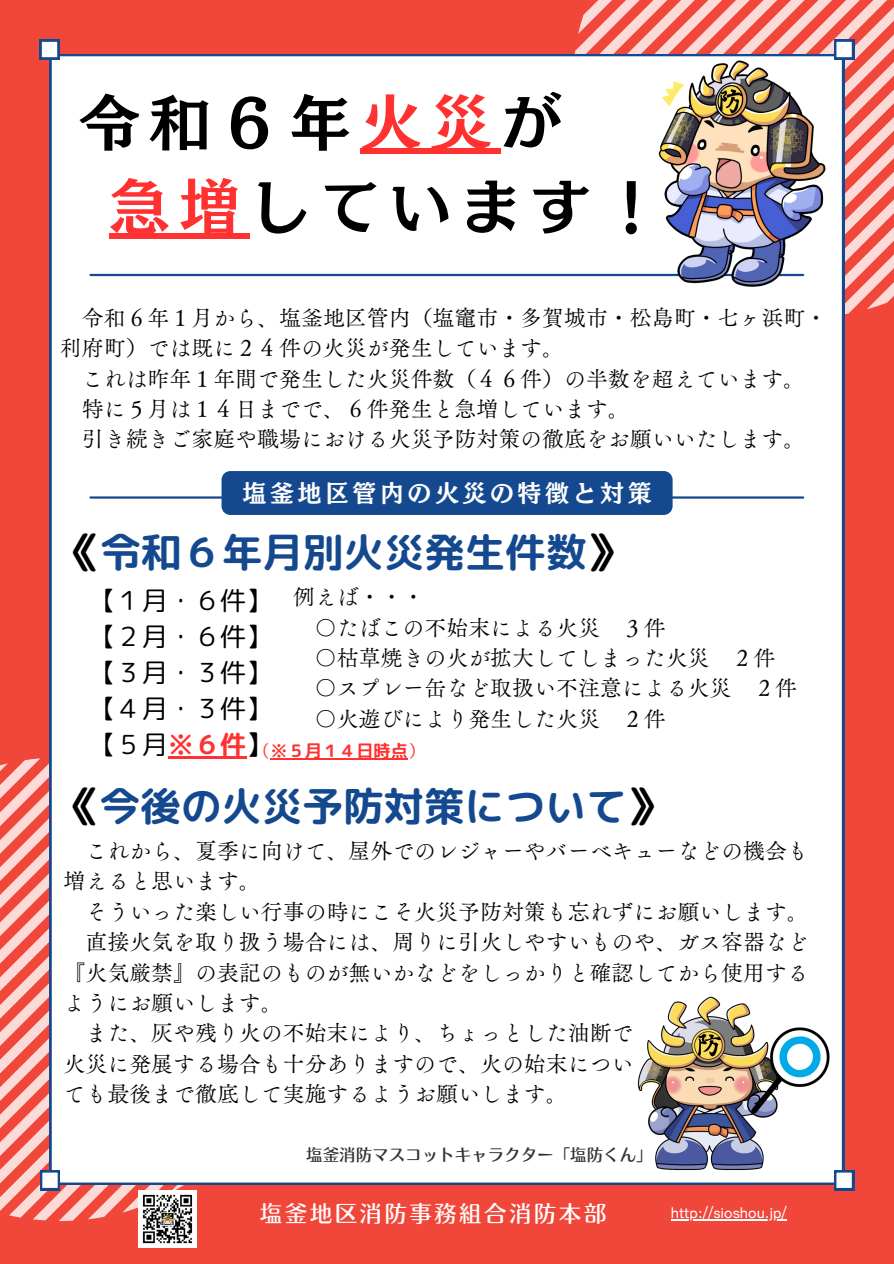
<style>
.page{position:relative;width:894px;height:1264px;background:#fff}
.page>*{position:absolute;margin:0;border:0;box-sizing:border-box;transform-origin:0 0}
.t1{font:61.05px/84.3px "Canva Mode Min A Std B";letter-spacing:.15em;color:#000}
.t2{font:40.5px "rounded mplus 1 p bold";color:#15498f}
.t3{font:26.1px/36px "rounded mplus 1 p regular";color:#000;text-align:justify}
.t4{font:23.85px "Canva Mode Min A Std B";letter-spacing:.15em;color:#fff}
.t5{font:22.5px "Motoya Ma Aporo Std W4";letter-spacing:.105em;color:#fff}
.t6{font:21.9px/30.3px "Canva Tsuku A Old Min Pr 6 N R";color:#000}
.t7{font:17.1px "rounded mplus 1 p bold";color:#ff3131}
.t8{font:16.5px "Motoya Ma Aporo Std W4";color:#303338}
.t9{font:15px "Canva Cezanne Pro N M";color:#fff}
.s1{color:#ff3131}
.s2{color:#000}
.s3{font-family:"rounded mplus 1 p bold";color:#ff3131}
.s4{font-family:"rounded mplus 1 p bold"}
.s5{font-family:"rounded mplus 1 p regular"}
</style>
<div class="page">
<div style="left:0;top:0;width:893px;height:1263px;background:#f1473a"></div>
<svg style="left:574px;top:0;width:319px;height:318px"></svg>
<svg style="left:0;top:758px;width:292px;height:462px"></svg>
<div style="left:49px;top:54px;width:794px;height:1130px;background:#fff"></div>
<svg style="left:40px;top:40px;width:19px;height:19px"></svg>
<svg style="left:40px;top:1170px;width:20px;height:20px"></svg>
<svg style="left:834px;top:1170px;width:19px;height:20px"></svg>
<hr style="left:90px;top:496px;width:712px;height:2px;background:#15498f">
<hr style="left:90px;top:274px;width:712px;height:2px;background:#15498f">
<img style="left:605px;top:0;width:277px;height:317px">
<img style="left:139px;top:1190px;width:57px;height:57px">
<img style="left:624px;top:995px;width:207px;height:175px">
<div style="left:360px;top:148px;width:140px;height:6px;background:#ff3131"></div>
<div style="left:109px;top:233px;width:140px;height:5px;background:#ff3131"></div>
<div style="left:221px;top:471px;width:451px;height:44px;background:#15498f"></div>
<hr style="left:168px;top:756px;width:78px;height:3px;background:#ff3131">
<hr style="left:670px;top:1219px;width:116px;height:1px;background:#fff">
<hr style="left:270px;top:758px;width:138px;height:1px;background:#ff3131">
<h3 class="t1" style="left:109px;top:80px;width:554px;text-indent:-30px">令和６年<span class="s1">火災</span>が<br><span class="s1">急増</span>しています！</h3>
<h2 class="t6" style="left:82px;top:302px;width:746px">令和６年１月から、塩釜地区管内（塩竈市・多賀城市・松島町・七ヶ浜町・</h2>
<h2 class="t6" style="left:60px;top:333px;width:505px">利府町）では既に２４件の火災が発生しています。</h2>
<h2 class="t6" style="left:82px;top:363px;width:724px">これは昨年１年間で発生した火災件数（４６件）の半数を超えています。</h2>
<h2 class="t6" style="left:82px;top:393px;width:549px">特に５月は１４日までで、６件発生と急増しています。</h2>
<h2 class="t6" style="left:82px;top:424px;width:724px">引き続きご家庭や職場における火災予防対策の徹底をお願いいたします。</h2>
<h6 class="t4" style="left:242px;top:481px;width:410px">塩釜地区管内の火災の特徴と対策</h6>
<h6 class="t2" style="left:60px;top:523px;width:568px"><span class="s2">《</span>令和６年月別火災発生件数<span class="s2">》</span></h6>
<p class="t6" style="left:315px;top:581px;width:483px;text-indent:-22px">例えば・・・<br>〇たばこの不始末による火災 ３件<br>〇枯草焼きの火が拡大してしまった火災 ２件〇スプレー缶など取扱い不注意による火災 ２件〇火遊びにより発生した火災 ２件</p>
<h4 class="t3" style="left:89px;top:582px;width:185px">【１月・６件】【２月・６件】【３月・３件】【４月・３件】【５月<span class="s3">※６件</span><span class="s4">】</span></h4>
<p class="t7" style="left:253px;top:738px;width:173px"><span class="s5">（</span>※５月１４日時点<span class="s5">）</span></p>
<p class="t2" style="left:59px;top:777px;width:609px"><span class="s2">《</span>今後の火災予防対策について<span class="s2">》</span></p>
<h6 class="t6" style="left:85px;top:835px;width:724px">これから、夏季に向けて、屋外でのレジャーやバーベキューなどの機会も</h6>
<h6 class="t6" style="left:64px;top:865px;width:199px">増えると思います。</h6>
<h6 class="t6" style="left:85px;top:896px;width:724px">そういった楽しい行事の時にこそ火災予防対策も忘れずにお願いします。</h6>
<h6 class="t6" style="left:85px;top:926px;width:724px">直接火気を取り扱う場合には、周りに引火しやすいものや、ガス容器など</h6>
<h6 class="t6" style="left:64px;top:957px;width:746px">『火気厳禁』の表記のものが無いかなどをしっかりと確認してから使用する</h6>
<h6 class="t6" style="left:64px;top:987px;width:221px">ようにお願いします。</h6>
<h6 class="t6" style="left:85px;top:1017px;width:549px">また、灰や残り火の不始末により、ちょっとした油断で</h6>
<h6 class="t6" style="left:64px;top:1048px;width:571px">火災に発展する場合も十分ありますので、火の始末につい</h6>
<h6 class="t6" style="left:64px;top:1078px;width:505px">ても最後まで徹底して実施するようお願いします。</h6>
<p class="t8" style="left:306px;top:1146px;width:348px">塩釜消防マスコットキャラクター「塩防くん」</p>
<p class="t5" style="left:260px;top:1201px;width:348px">塩釜地区消防事務組合消防本部</p>
<h2 class="t9" style="left:670px;top:1204px;width:117px">http://sioshou.jp/</h2>
</div>
